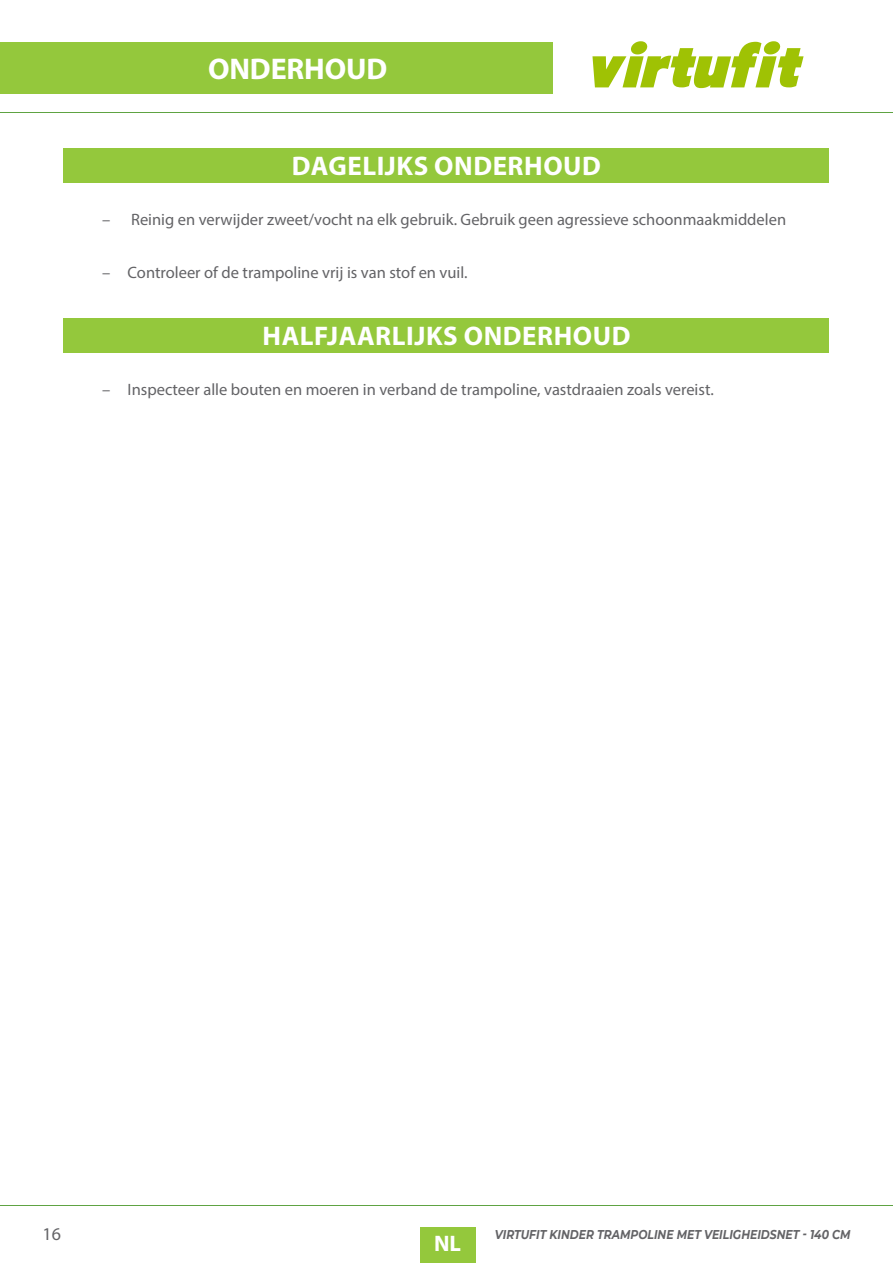
<style>
.page{position:relative;width:893px;height:1263px;background:#fff}
.page>*{position:absolute;margin:0;border:0;box-sizing:border-box;transform-origin:0 0}
.t1{font:700 30px "Myriad Pro";letter-spacing:-.005em;color:#fff}
.t2{font:700 27px "Myriad Pro";letter-spacing:.02em;color:#fff}
.t3{font:700 22.5px "Myriad Pro";color:#fff}
.t4{font:18px "Myriad Pro";color:#636366}
.t5{font:16.5px "Myriad Pro";color:#636366}
.t6{font:italic 700 12.75px "Montserrat";color:#636366;scale:.85 1}
</style>
<div class="page">
<div style="left:0;top:43px;width:553px;height:51px;background:#94c83c"></div>
<hr style="left:0;top:1205px;width:893px;height:1px;background:#5ea342">
<hr style="left:0;top:112px;width:893px;height:1px;background:#5ea342">
<div style="left:420px;top:1227px;width:55px;height:36px;background:#94c83c"></div>
<svg style="left:592px;top:41px;width:212px;height:47px"></svg>
<div style="left:64px;top:149px;width:765px;height:34px;background:#94c83c"></div>
<div style="left:64px;top:319px;width:765px;height:34px;background:#94c83c"></div>
<p class="t1" style="left:208px;top:49px;width:181px">ONDERHOUD</p>
<p class="t2" style="left:292px;top:148px;width:310px">DAGELIJKS ONDERHOUD</p>
<p class="t5" style="left:102px;top:209px;width:685px">– Reinig en verwijder zweet/vocht na elk gebruik. Gebruik geen agressieve schoonmaakmiddelen</p>
<p class="t5" style="left:102px;top:263px;width:367px">– Controleer of de trampoline vrij is van stof en vuil.</p>
<p class="t2" style="left:262px;top:318px;width:369px">HALFJAARLIJKS ONDERHOUD</p>
<p class="t5" style="left:102px;top:379px;width:613px">– Inspecteer alle bouten en moeren in verband de trampoline, vastdraaien zoals vereist.</p>
<p class="t4" style="left:43px;top:1223px;width:20px">16</p>
<p class="t6" style="left:495px;top:1225px;width:420px">VIRTUFIT KINDER TRAMPOLINE MET VEILIGHEIDSNET - 140 CM</p>
<h3 class="t3" style="left:434px;top:1229px;width:29px">NL</h3>
</div>
